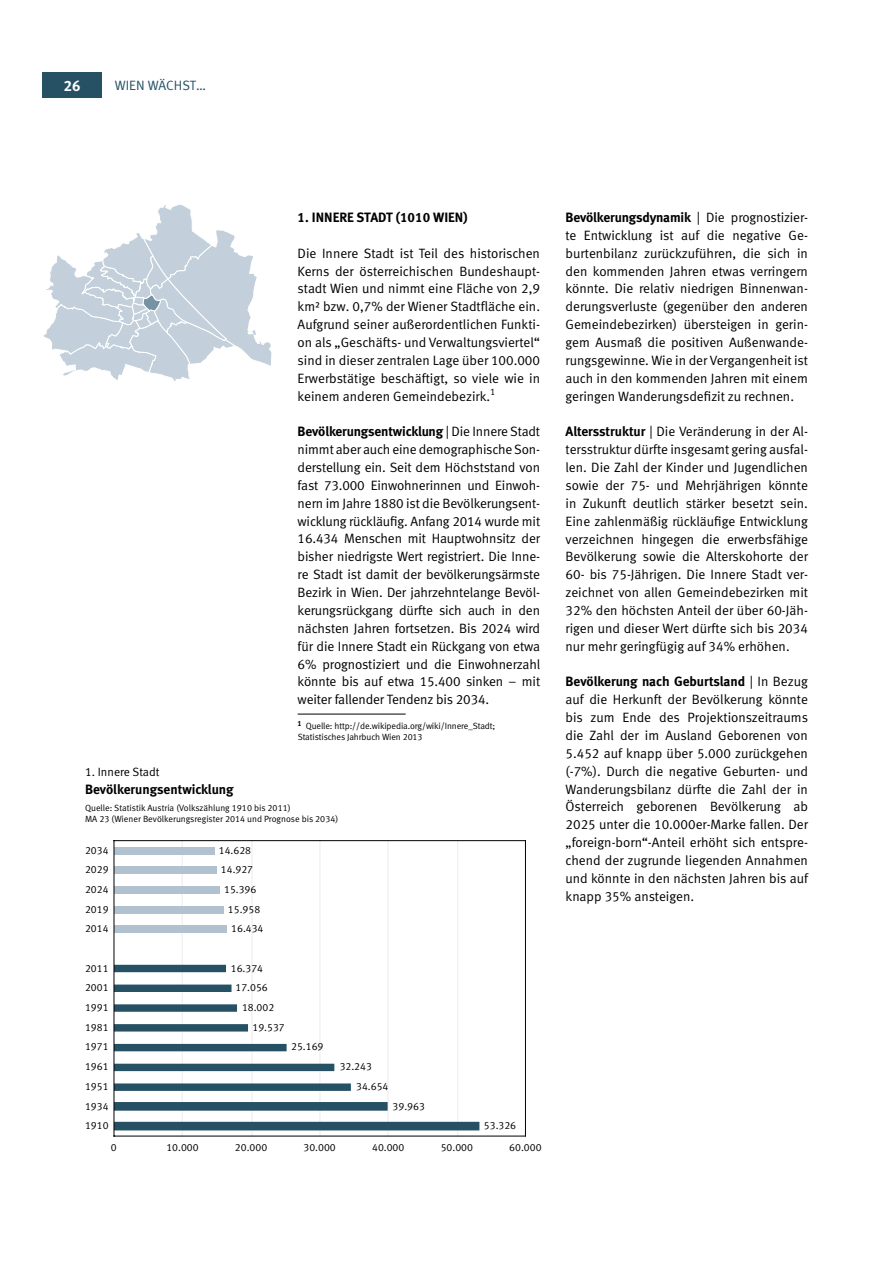
<style>
.page{position:relative;width:893px;height:1263px;background:#fff}
.page>*{position:absolute;margin:0;border:0;box-sizing:border-box;transform-origin:0 0}
.t1{font:15px "Meta Bold LF";color:#fff}
.t2{font:13.5px/17.9px "Meta Normal LF";color:#000;text-align:justify}
.t3{font:13.5px "Meta Bold LF";color:#000}
.t4{font:13.5px "Meta Normal LF";color:#265165}
.t5{font:12px "Meta Normal LF";color:#000}
.t6{font:10.5px "Meta Normal LF";color:#000}
.t7{font:9px/10.8px "Meta Normal LF";letter-spacing:-.01em;color:#000}
.s1{font-family:"Meta Bold LF"}
</style>
<div class="page">
<div style="left:43px;top:72px;width:59px;height:26px;background:#265165"></div>
<hr style="left:298px;top:714px;width:108px;height:1px;background:#000">
<svg style="left:43px;top:205px;width:229px;height:176px"></svg>
<hr style="left:457px;top:841px;width:1px;height:295px;background:#ececed">
<hr style="left:388px;top:841px;width:1px;height:295px;background:#ececed">
<hr style="left:320px;top:841px;width:1px;height:295px;background:#ececed">
<hr style="left:252px;top:841px;width:1px;height:295px;background:#ececed">
<hr style="left:182px;top:841px;width:1px;height:295px;background:#ececed">
<hr style="left:525px;top:841px;width:1px;height:295px;background:#000">
<div style="left:114px;top:925px;width:113px;height:8px;background:#b1c1cf"></div>
<div style="left:114px;top:906px;width:109px;height:7px;background:#b1c1cf"></div>
<div style="left:114px;top:886px;width:106px;height:8px;background:#b1c1cf"></div>
<div style="left:114px;top:866px;width:102px;height:8px;background:#b1c1cf"></div>
<div style="left:114px;top:846px;width:100px;height:8px;background:#b1c1cf"></div>
<svg style="left:115px;top:965px;width:364px;height:165px"></svg>
<hr style="left:114px;top:1136px;width:411px;height:1px;background:#000">
<hr style="left:114px;top:841px;width:1px;height:295px;background:#000">
<hr style="left:114px;top:840px;width:411px;height:1px;background:#000">
<p class="t1" style="left:64px;top:77px;width:18px">26</p>
<p class="t4" style="left:115px;top:78px;width:93px">WIEN WÄCHST…</p>
<p class="t3" style="left:298px;top:209px;width:171px">1. INNERE STADT (1010 WIEN)</p>
<p class="t2" style="left:298px;top:244px;width:244px">Die Innere Stadt ist Teil des historischen Kerns der österreichischen Bundeshaupt&shy;stadt Wien und nimmt eine Fläche von 2,9 km² bzw. 0,7% der Wiener Stadtfläche ein.<br>Aufgrund seiner außerordentlichen Funkti&shy;on als „Geschäfts- und Verwaltungsviertel“ sind in dieser zentralen Lage über 100.000<br>Erwerbstätige beschäftigt, so viele wie in keinem anderen Gemeindebezirk.<sup>1</sup></p>
<p class="t2" style="left:298px;top:422px;width:244px"><span class="s1">Bevölkerungsentwicklung</span> | Die Innere Stadt nimmt aber auch eine demographische Son&shy;derstellung ein. Seit dem Höchststand von fast 73.000 Einwohnerinnen und Einwoh&shy;nern im Jahre 1880 ist die Bevölkerungsent&shy;wicklung rückläufig. Anfang 2014 wurde mit 16.434 Menschen mit Hauptwohnsitz der bisher niedrigste Wert registriert. Die Inne&shy;re Stadt ist damit der bevölkerungsärmste Bezirk in Wien. Der jahrzehntelange Bevöl&shy;kerungsrückgang dürfte sich auch in den nächsten Jahren fortsetzen. Bis 2024 wird für die Innere Stadt ein Rückgang von etwa 6% prognostiziert und die Einwohnerzahl könnte bis auf etwa 15.400 sinken – mit weiter fallender Tendenz bis 2034.</p>
<p class="t7" style="left:298px;top:720px;width:199px"><sup>1</sup> Quelle: http://de.wikipedia.org/wiki/Innere_Stadt;<br>Statistisches Jahrbuch Wien 2013</p>
<p class="t5" style="left:85px;top:764px;width:76px">1. Innere Stadt</p>
<p class="t3" style="left:85px;top:781px;width:150px">Bevölkerungsentwicklung</p>
<p class="t7" style="left:85px;top:803px;width:255px">Quelle: Statistik Austria (Volkszählung 1910 bis 2011)<br>MA 23 (Wiener Bevölkerungsregister 2014 und Prognose bis 2034)</p>
<p class="t6" style="left:85px;top:844px;width:25px">2034</p>
<p class="t6" style="left:219px;top:844px;width:34px">14.628</p>
<p class="t6" style="left:85px;top:863px;width:25px">2029</p>
<p class="t6" style="left:221px;top:863px;width:34px">14.927</p>
<p class="t6" style="left:85px;top:883px;width:25px">2024</p>
<p class="t6" style="left:224px;top:883px;width:34px">15.396</p>
<p class="t6" style="left:85px;top:903px;width:25px">2019</p>
<p class="t6" style="left:228px;top:903px;width:34px">15.958</p>
<p class="t6" style="left:85px;top:922px;width:25px">2014</p>
<p class="t6" style="left:231px;top:922px;width:34px">16.434</p>
<p class="t6" style="left:85px;top:962px;width:25px">2011</p>
<p class="t6" style="left:231px;top:962px;width:34px">16.374</p>
<p class="t6" style="left:85px;top:982px;width:25px">2001</p>
<p class="t6" style="left:235px;top:982px;width:34px">17.056</p>
<p class="t6" style="left:85px;top:1001px;width:25px">1991</p>
<p class="t6" style="left:242px;top:1001px;width:34px">18.002</p>
<p class="t6" style="left:85px;top:1021px;width:25px">1981</p>
<p class="t6" style="left:253px;top:1021px;width:34px">19.537</p>
<p class="t6" style="left:85px;top:1041px;width:25px">1971</p>
<p class="t6" style="left:291px;top:1041px;width:34px">25.169</p>
<p class="t6" style="left:85px;top:1060px;width:25px">1961</p>
<p class="t6" style="left:340px;top:1060px;width:34px">32.243</p>
<p class="t6" style="left:85px;top:1080px;width:25px">1951</p>
<p class="t6" style="left:356px;top:1080px;width:34px">34.654</p>
<p class="t6" style="left:85px;top:1100px;width:25px">1934</p>
<p class="t6" style="left:393px;top:1100px;width:34px">39.963</p>
<p class="t6" style="left:85px;top:1119px;width:25px">1910</p>
<p class="t6" style="left:484px;top:1119px;width:34px">53.326</p>
<p class="t6" style="left:111px;top:1141px;width:7px">0</p>
<p class="t6" style="left:166px;top:1141px;width:34px">10.000</p>
<p class="t6" style="left:235px;top:1141px;width:34px">20.000</p>
<p class="t6" style="left:304px;top:1141px;width:34px">30.000</p>
<p class="t6" style="left:372px;top:1141px;width:34px">40.000</p>
<p class="t6" style="left:441px;top:1141px;width:34px">50.000</p>
<p class="t6" style="left:509px;top:1141px;width:34px">60.000</p>
<p class="t2" style="left:566px;top:208px;width:244px"><span class="s1">Bevölkerungsdynamik</span> | Die prognostizier&shy;te Entwicklung ist auf die negative Ge&shy;burtenbilanz zurückzuführen, die sich in den kommenden Jahren etwas verringern könnte. Die relativ niedrigen Binnenwan&shy;derungsverluste (gegenüber den anderen Gemeindebezirken) übersteigen in gerin&shy;gem Ausmaß die positiven Außenwande&shy;rungsgewinne. Wie in der Vergangenheit ist auch in den kommenden Jahren mit einem geringen Wanderungsdefizit zu rechnen.</p>
<p class="t2" style="left:566px;top:423px;width:244px"><span class="s1">Altersstruktur</span> | Die Veränderung in der Al&shy;tersstruktur dürfte insgesamt gering ausfal&shy;len. Die Zahl der Kinder und Jugendlichen sowie der 75- und Mehrjährigen könnte in Zukunft deutlich stärker besetzt sein.<br>Eine zahlenmäßig rückläufige Entwicklung verzeichnen hingegen die erwerbsfähige Bevölkerung sowie die Alterskohorte der 60- bis 75-Jährigen. Die Innere Stadt ver&shy;zeichnet von allen Gemeindebezirken mit 32% den höchsten Anteil der über 60-Jäh&shy;rigen und dieser Wert dürfte sich bis 2034 nur mehr geringfügig auf 34% erhöhen.</p>
<p class="t2" style="left:566px;top:673px;width:244px"><span class="s1">Bevölkerung nach Geburtsland</span> | In Bezug auf die Herkunft der Bevölkerung könnte bis zum Ende des Projektionszeitraums die Zahl der im Ausland Geborenen von 5.452 auf knapp über 5.000 zurückgehen (-7%). Durch die negative Geburten- und Wanderungsbilanz dürfte die Zahl der in Österreich geborenen Bevölkerung ab 2025 unter die 10.000er-Marke fallen. Der „foreign-born“-Anteil erhöht sich entspre&shy;chend der zugrunde liegenden Annahmen und könnte in den nächsten Jahren bis auf knapp 35% ansteigen.</p>
</div>
